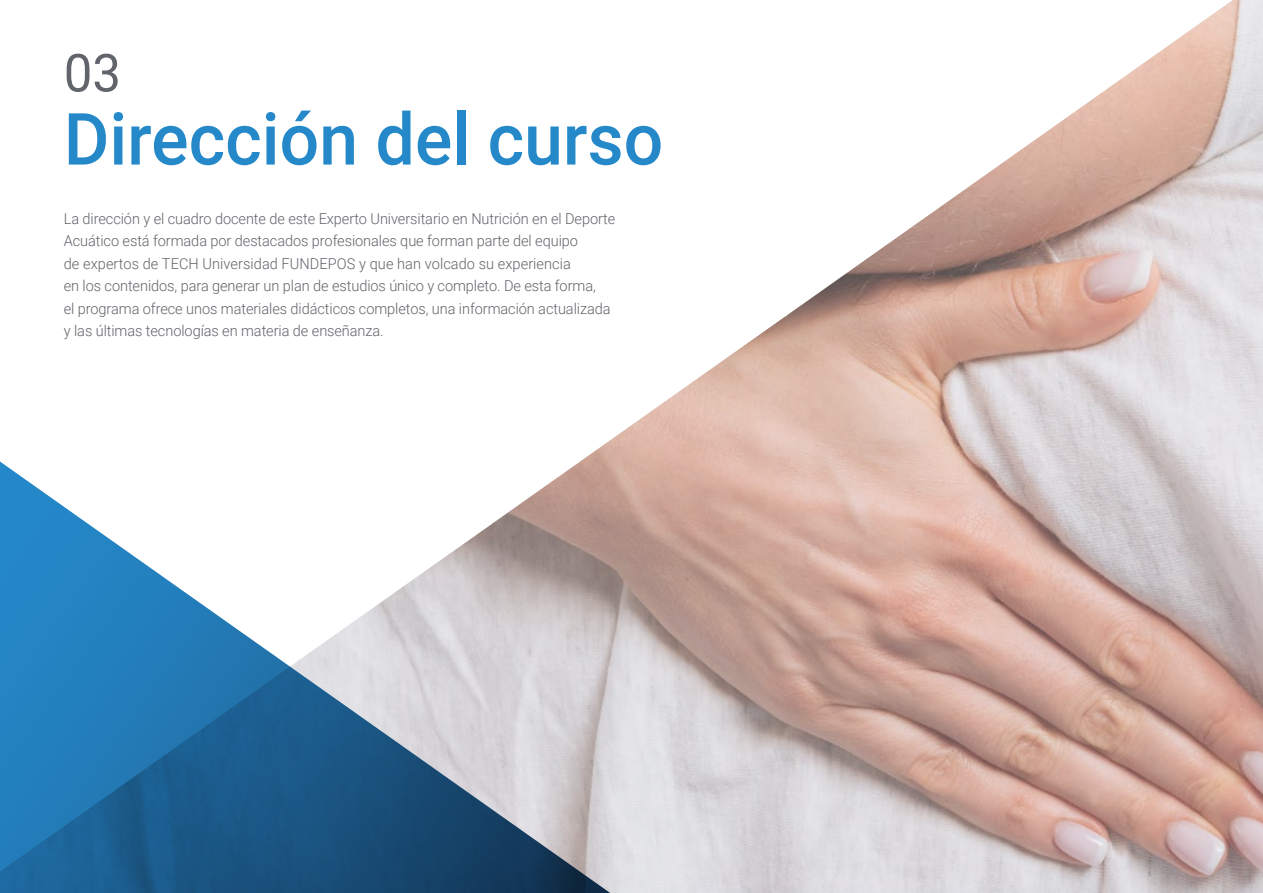
<style>
.page{position:relative;width:1263px;height:893px;background:#fff}
.page>*{position:absolute;margin:0;border:0;box-sizing:border-box;transform-origin:0 0}
.t1{font:500 72px "Roboto";color:#2488c9}
.t2{font:52.5px "Roboto";color:#61646a}
.t3{font:300 15px/22.5px "Roboto";letter-spacing:-.005em;color:#61646a}
</style>
<div class="page">
<img style="left:602px;top:0;width:661px;height:893px">
<svg style="left:0;top:446px;width:640px;height:447px"></svg>
<h2 class="t2" style="left:64px;top:36px;width:59px">03</h2>
<h1 class="t1" style="left:64px;top:89px;width:601px">Dirección del curso</h1>
<p class="t3" style="left:64px;top:207px;width:553px">La dirección y el cuadro docente de este Experto Universitario en Nutrición en el Deporte Acuático está formada por destacados profesionales que forman parte del equipo<br>de expertos de TECH Universidad FUNDEPOS y que han volcado su experiencia<br>en los contenidos, para generar un plan de estudios único y completo. De esta forma,<br>el programa ofrece unos materiales didácticos completos, una información actualizada y las últimas tecnologías en materia de enseñanza.</p>
</div>
